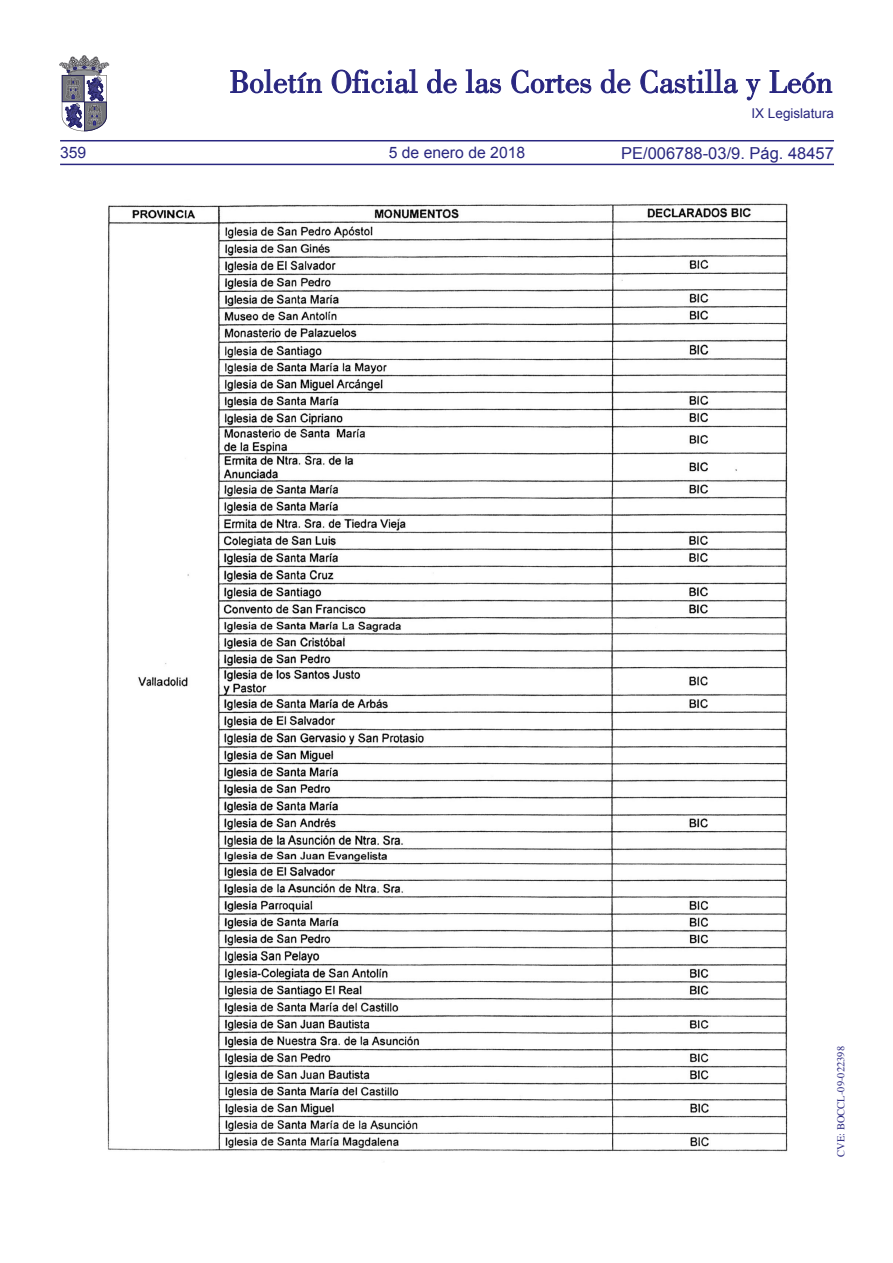
<style>
.page{position:relative;width:893px;height:1263px;background:#fff}
.page>*{position:absolute;margin:0;border:0;box-sizing:border-box;transform-origin:0 0}
.t1{font:16.5px "Arial";color:#292780}
.t2{font:15.75px "Arial";color:#292780}
.t3{font:13.5px "Arial";color:#292780}
.t4{font:10.5px "Times";color:#292780}
</style>
<div class="page">
<hr style="left:60px;top:164px;width:774px;height:1px;background:#292780">
<hr style="left:60px;top:140px;width:774px;height:1px;background:#292780">
<svg style="left:230px;top:69px;width:92px;height:24px"></svg>
<svg style="left:332px;top:69px;width:86px;height:24px"></svg>
<svg style="left:427px;top:69px;width:30px;height:24px"></svg>
<svg style="left:466px;top:69px;width:35px;height:24px"></svg>
<svg style="left:511px;top:70px;width:80px;height:23px"></svg>
<svg style="left:601px;top:69px;width:29px;height:24px"></svg>
<svg style="left:640px;top:69px;width:98px;height:24px"></svg>
<svg style="left:746px;top:79px;width:14px;height:21px"></svg>
<svg style="left:770px;top:70px;width:62px;height:23px"></svg>
<svg style="left:60px;top:55px;width:49px;height:76px"></svg>
<img style="left:107px;top:203px;width:681px;height:949px">
<p class="t2" style="left:60px;top:142px;width:28px">359</p>
<p class="t2" style="left:389px;top:142px;width:138px">5 de enero de 2018</p>
<p class="t3" style="left:751px;top:105px;width:84px">IX Legislatura</p>
<p class="t1" style="left:621px;top:142px;width:214px">PE/006788-03/9. Pág. 48457</p>
<p class="t4" style="left:831px;top:1157px;width:112px;rotate:-90deg">CVE: BOCCL-09-022398</p>
</div>
